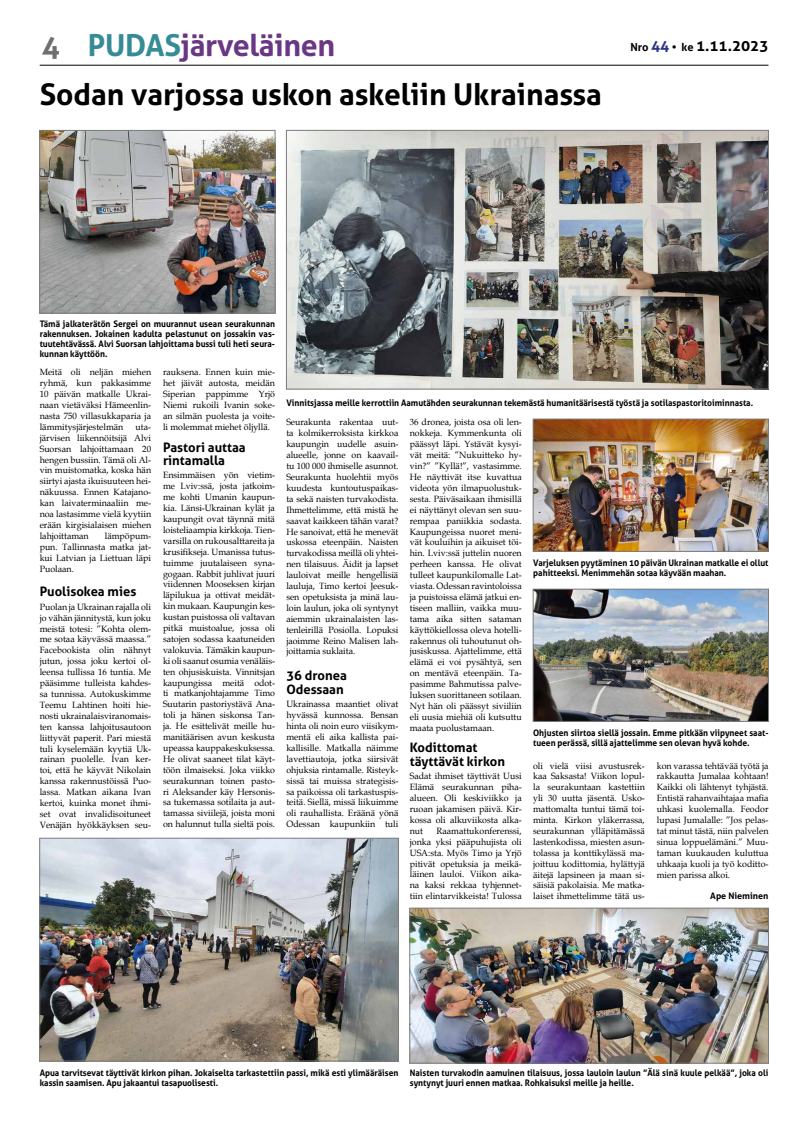
<style>
.page{position:relative;width:794px;height:1134px;background:#fff}
.page>*{position:absolute;margin:0;border:0;box-sizing:border-box;transform-origin:0 0}
.t1{font:700 30.3px "Aller";letter-spacing:-.01em;color:#6a3784}
.t2{font:700 30px "Aller";color:#000}
.t3{font:700 15.2px "Aller";color:#000}
.t4{font:700 13px/13.2px "Aller";color:#000}
.t5{font:9.1px/10.9px "Book Antiqua";color:#000;text-align:justify}
.t6{font:700 9px/10px "Aller";color:#000;scale:.94 1}
.t7{font:700 9px "Aller";color:#000}
.s1{font-size:30px;color:#706f6f}
.s2{color:#368b97}
.s3{font-size:11.1px}
.s4{color:#283583}
</style>
<div class="page">
<hr style="left:40px;top:65px;width:728px;height:1px;background:#000">
<img style="left:535px;top:421px;width:231px;height:129px">
<div style="left:533px;top:419px;width:235px;height:133px;border:1px solid #7c7b7b"></div>
<img style="left:535px;top:591px;width:231px;height:129px">
<div style="left:533px;top:589px;width:235px;height:133px;border:1px solid #7c7b7b"></div>
<img style="left:288px;top:132px;width:478px;height:255px">
<div style="left:286px;top:130px;width:482px;height:259px;border:1px solid #7c7b7b"></div>
<img style="left:411px;top:910px;width:355px;height:151px">
<div style="left:409px;top:908px;width:359px;height:155px;border:1px solid #7c7b7b"></div>
<img style="left:41px;top:840px;width:356px;height:219px">
<div style="left:39px;top:838px;width:360px;height:223px;border:1px solid #7c7b7b"></div>
<img style="left:41px;top:132px;width:232px;height:179px">
<div style="left:39px;top:130px;width:236px;height:183px;border:1px solid #7c7b7b"></div>
<h1 class="t1" style="left:42px;top:26px;width:295px"><span class="s1">4</span> <span class="s2">PUDAS</span>järveläinen</h1>
<h3 class="t3" style="left:630px;top:37px;width:139px"><span class="s3">Nro</span> <span class="s4">44</span> <span class="s3">• ke</span> 1.11.2023</h3>
<h2 class="t2" style="left:40px;top:76px;width:564px">Sodan varjossa uskon askeliin Ukrainassa</h2>
<p class="t6" style="left:40px;top:319px;width:252px;text-align:justify">Tämä jalkaterätön Sergei on muurannut usean seurakunnan rakennuksen. Jokainen kadulta pelastunut on jossakin vas&shy;tuutehtävässä. Alvi Suorsan lahjoittama bussi tuli heti seura&shy;kunnan käyttöön.</p>
<p class="t5" style="left:40px;top:366px;width:113px">Meitä oli neljän miehen ryhmä, kun pakkasimme 10 päivän matkalle Ukrai&shy;naan vietäväksi Hämeenlin&shy;nasta 750 villasukkaparia ja lämmitysjärjestelmän</p>
<p class="t5" style="left:40px;top:421px;width:113px;text-indent:96px">uta&shy;järvisen liikennöitsijä Alvi Suorsan lahjoittamaan 20 hengen bussiin. Tämä oli Al&shy;vin muistomatka, koska hän siirtyi ajasta ikuisuuteen hei&shy;näkuussa. Ennen Katajano&shy;kan laivaterminaaliin me&shy;noa lastasimme vielä kyytiin erään kirgisialaisen miehen lahjoittaman</p>
<p class="t5" style="left:40px;top:530px;width:113px;text-indent:65px">lämpöpum&shy;pun. Tallinnasta matka jat&shy;kui Latvian ja Liettuan läpi Puolaan.</p>
<h3 class="t4" style="left:40px;top:585px;width:98px">Puolisokea mies</h3>
<p class="t5" style="left:40px;top:601px;width:113px">Puolan ja Ukrainan rajalla oli jo vähän jännitystä, kun joku meistä totesi: ”Kohta olem&shy;me sotaa käyvässä maassa.” Facebookista olin nähnyt jutun, jossa joku kertoi ol&shy;leensa tullissa 16 tuntia. Me pääsimme tulleista kahdes&shy;sa tunnissa. Autokuskimme Teemu Lahtinen hoiti hie&shy;nosti ukrainalaisviranomais&shy;ten kanssa lahjoitusautoon liittyvät paperit. Pari miestä tuli kyselemään kyytiä Uk&shy;rainan puolelle. Ivan ker&shy;toi, että he käyvät Nikolain kanssa rakennustöissä Puo&shy;lassa. Matkan aikana Ivan kertoi, kuinka monet ihmi&shy;set ovat invalidisoituneet Venäjän hyökkäyksen seu-</p>
<p class="t5" style="left:163px;top:366px;width:113px">rauksena. Ennen kuin mie&shy;het jäivät autosta, meidän Siperian pappimme Yrjö Niemi rukoili Ivanin soke&shy;an silmän puolesta ja voite&shy;li molemmat miehet öljyllä.</p>
<h3 class="t4" style="left:163px;top:440px;width:84px">Pastori auttaa rintamalla</h3>
<p class="t5" style="left:163px;top:470px;width:113px">Ensimmäisen yön vietim&shy;me Lviv:ssä, josta jatkoim&shy;me kohti Umanin kaupun&shy;kia. Länsi-Ukrainan kylät ja kaupungit ovat täynnä mitä loisteliaampia kirkkoja. Tien&shy;varsilla on rukousalttareita ja krusifikseja. Umanissa tutus&shy;tuimme juutalaiseen syna&shy;gogaan. Rabbit juhlivat juuri viidennen Mooseksen kirjan läpilukua ja ottivat meidät&shy;kin mukaan. Kaupungin kes&shy;kustan puistossa oli valtavan pitkä muistoalue, jossa oli satojen sodassa kaatuneiden valokuvia. Tämäkin kaupun&shy;ki oli saanut osumia venäläis&shy;ten ohjusiskuista. Vinnitsjan kaupungissa meitä odot&shy;ti matkanjohtajamme Timo Suutarin pastoriystävä Ana&shy;toli ja hänen siskonsa Tan&shy;ja. He esittelivät meille hu&shy;manitäärisen avun keskusta upeassa kauppakeskuksessa.<br>He olivat saaneet tilat käyt&shy;töön ilmaiseksi. Joka viikko seurakunnan toinen pasto&shy;ri Aleksander käy Hersonis&shy;sa tukemassa sotilaita ja aut&shy;tamassa siviilejä, joista moni on halunnut tulla sieltä pois.</p>
<p class="t6" style="left:286px;top:397px;width:498px">Vinnitsjassa meille kerrottiin Aamutähden seurakunnan tekemästä humanitäärisestä työstä ja sotilaspastoritoiminnasta.</p>
<p class="t5" style="left:286px;top:417px;width:113px">Seurakunta rakentaa uut&shy;ta kolmikerroksista kirkkoa kaupungin uudelle asuin&shy;alueelle, jonne on kaavail&shy;tu 100 000 ihmiselle asunnot.<br>Seurakunta huolehtii myös kuudesta kuntoutuspaikas&shy;ta sekä naisten turvakodista.<br>Ihmettelimme, että mistä he saavat kaikkeen tähän varat?<br>He sanoivat, että he menevät uskossa eteenpäin. Naisten turvakodissa meillä oli yhtei&shy;nen tilaisuus. Äidit ja lapset lauloivat meille hengellisiä lauluja, Timo kertoi Jeesuk&shy;sen opetuksista ja minä lau&shy;loin laulun, joka oli syntynyt aiemmin ukrainalaisten las&shy;tenleirillä Posiolla. Lopuksi jaoimme Reino Malisen lah&shy;joittamia suklaita.</p>
<h3 class="t4" style="left:286px;top:669px;width:62px">36 dronea<br>Odessaan</h3>
<p class="t5" style="left:286px;top:698px;width:113px">Ukrainassa maantiet olivat hyvässä kunnossa. Bensan hinta oli noin euro viisikym&shy;mentä eli aika kallista pai&shy;kallisille. Matkalla näimme lavettiautoja, jotka siirsivät ohjuksia rintamalle. Risteyk&shy;sissä tai muissa strategisis&shy;sa paikoissa oli tarkastuspis&shy;teitä. Siellä, missä liikuimme oli rauhallista. Eräänä yönä Odessan kaupunkiin tuli</p>
<p class="t5" style="left:410px;top:417px;width:113px">36 dronea, joista osa oli len&shy;nokkeja. Kymmenkunta oli päässyt läpi. Ystävät kysyi&shy;vät meitä: ”Nukuitteko hy&shy;vin?” ”Kyllä!”, vastasimme.<br>He näyttivät itse kuvattua videota yön ilmapuolustuk&shy;sesta. Päiväsaikaan ihmisillä ei näyttänyt olevan sen suu&shy;rempaa paniikkia sodasta.<br>Kaupungeissa nuoret meni&shy;vät kouluihin ja aikuiset töi&shy;hin. Lviv:ssä juttelin nuoren perheen kanssa. He olivat tulleet kaupunkilomalle Lat&shy;viasta. Odessan ravintoloissa ja puistoissa elämä jatkui en&shy;tiseen malliin, vaikka muu&shy;tama aika sitten sataman käyttökiellossa oleva hotelli&shy;rakennus oli tuhoutunut oh&shy;jusiskussa. Ajattelimme, että elämä ei voi pysähtyä, sen on mentävä eteenpäin. Ta&shy;pasimme Bahmutissa palve&shy;luksen suorittaneen sotilaan.<br>Nyt hän oli päässyt siviiliin eli uusia miehiä oli kutsuttu maata puolustamaan.</p>
<h3 class="t4" style="left:410px;top:741px;width:97px">Kodittomat täyttävät kirkon</h3>
<p class="t5" style="left:410px;top:771px;width:113px">Sadat ihmiset täyttivät Uusi Elämä seurakunnan piha&shy;alueen. Oli keskiviikko ja ruoan jakamisen päivä. Kir&shy;kossa oli alkuviikosta alka&shy;nut</p>
<p class="t5" style="left:410px;top:825px;width:113px;text-indent:27px">Raamattukonferenssi, jonka yksi pääpuhujista oli USA:sta. Myös Timo ja Yrjö pitivät opetuksia ja meikä&shy;läinen lauloi. Viikon aika&shy;na kaksi rekkaa tyhjennet&shy;tiin elintarvikkeista! Tulossa</p>
<p class="t6" style="left:533px;top:558px;width:252px">Varjeluksen pyytäminen 10 päivän Ukrainan matkalle ei ollut pahitteeksi. Menimmehän sotaa käyvään maahan.</p>
<p class="t6" style="left:533px;top:728px;width:252px">Ohjusten siirtoa siellä jossain. Emme pitkään viipyneet saat&shy;tueen perässä, sillä ajattelimme sen olevan hyvä kohde.</p>
<p class="t5" style="left:533px;top:760px;width:113px">oli vielä viisi avustusrek&shy;kaa Saksasta! Viikon lopul&shy;la seurakuntaan kastettiin yli 30 uutta jäsentä. Usko&shy;mattomalta tuntui tämä toi&shy;minta. Kirkon yläkerrassa, seurakunnan ylläpitämässä lastenkodissa, miesten asun&shy;tolassa ja konttikylässä ma&shy;joittuu kodittomia, hylättyjä äitejä lapsineen ja maan si&shy;säisiä pakolaisia. Me matka&shy;laiset ihmettelimme tätä us-</p>
<p class="t5" style="left:657px;top:760px;width:113px">kon varassa tehtävää työtä ja rakkautta Jumalaa kohtaan!<br>Kaikki oli lähtenyt tyhjästä.<br>Entistä rahanvaihtajaa mafia uhkasi kuolemalla. Feodor lupasi Jumalalle: ”Jos pelas&shy;tat minut tästä, niin palvelen sinua loppuelämäni.” Muu&shy;taman kuukauden kuluttua uhkaaja kuoli ja työ koditto&shy;mien parissa alkoi.</p>
<p class="t7" style="left:710px;top:890px;width:60px">Ape Nieminen</p>
<p class="t6" style="left:40px;top:1067px;width:383px">Apua tarvitsevat täyttivät kirkon pihan. Jokaiselta tarkastettiin passi, mikä esti ylimääräisen kassin saamisen. Apu jakaantui tasapuolisesti.</p>
<p class="t6" style="left:410px;top:1067px;width:383px">Naisten turvakodin aamuinen tilaisuus, jossa lauloin laulun ”Älä sinä kuule pelkää”, joka oli syntynyt juuri ennen matkaa. Rohkaisuksi meille ja heille.</p>
</div>
